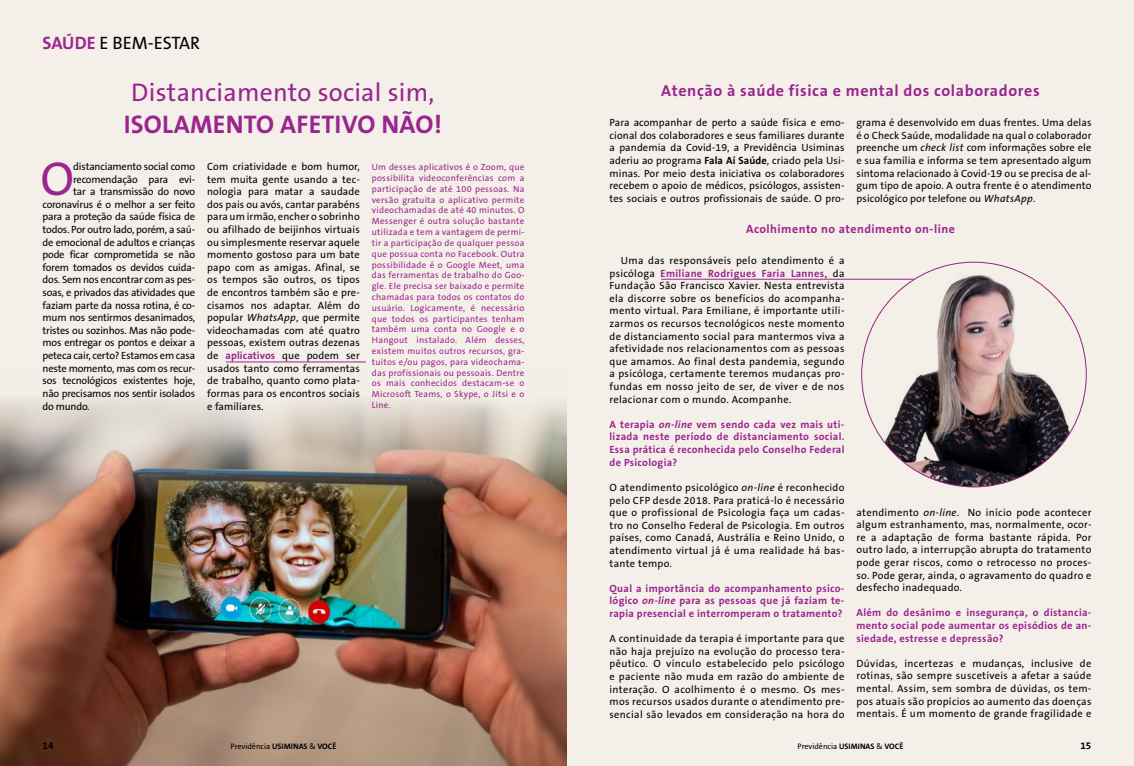
<style>
.page{position:relative;width:1134px;height:766px;background:#fff}
.page>*{position:absolute;margin:0;border:0;box-sizing:border-box;transform-origin:0 0}
.t1{font:47.8px "The Sans B5 Plain";color:#9a258f}
.t2{font:25.6px "The Sans B5 Plain";letter-spacing:.01em;color:#9a258f}
.t3{font:700 25.6px "The Sans B7";letter-spacing:.01em;color:#9a258f}
.t4{font:18px "The Sans B5 Plain";color:#000}
.t5{font:700 16px "The Sans B7";letter-spacing:.04em;color:#9a258f}
.t6{font:700 12px "The Sans B7";letter-spacing:.04em;color:#9a258f}
.t7{font:10.5px/12.6px "The Sans B5 Plain";letter-spacing:-.02em;color:#000;text-align:justify}
.t8{font:700 10.5px/12.6px "The Sans B7";letter-spacing:.03em;color:#9a258f;text-align:justify}
.t9{font:10.5px "The Sans B5 Plain";letter-spacing:.03em;color:#000}
.t10{font:700 10px "The Sans B7";color:#000}
.t11{font:9px/10.8px "The Sans B5 Plain";letter-spacing:.03em;color:#9a258f;text-align:justify}
.t12{font:8px "The Sans B5 Plain";color:#000}
.s1{font-family:"The Sans B7";font-weight:700;color:#9a258f}
.s2{font-style:italic}
.s3{font-family:"The Sans B7";font-weight:700}
.s4{font-family:"The Sans B5 Plain";font-weight:400;color:#000}
</style>
<div class="page">
<div style="left:0;top:0;width:567px;height:765px;background:#f4f0e9"></div>
<img style="left:0;top:398px;width:567px;height:367px">
<hr style="left:226px;top:361px;width:140px;height:1px;background:#9a258f">
<div style="left:567px;top:0;width:567px;height:765px;background:#f4f0e9"></div>
<img style="left:863px;top:268px;width:215px;height:219px">
<hr style="left:661px;top:279px;width:253px;height:1px;background:#9a258f">
<h3 class="t4" style="left:43px;top:34px;width:159px"><span class="s1">SAÚDE</span> E BEM-ESTAR</h3>
<h2 class="t2" style="left:131px;top:79px;width:305px">Distanciamento social sim,</h2>
<h2 class="t3" style="left:124px;top:110px;width:320px">ISOLAMENTO AFETIVO NÃO!</h2>
<h1 class="t1" style="left:41px;top:154px;width:35px">O</h1>
<p class="t7" style="left:73px;top:160px;width:123px">distanciamento social como</p>
<p class="t7" style="left:73px;top:173px;width:123px">recomendação para evi-</p>
<p class="t7" style="left:73px;top:186px;width:123px">tar a transmissão do novo</p>
<p class="t7" style="left:43px;top:198px;width:154px">coronavírus é o melhor a ser feito</p>
<p class="t7" style="left:43px;top:211px;width:154px">para a proteção da saúde física de</p>
<p class="t7" style="left:43px;top:223px;width:154px">todos. Por outro lado, porém, a saú-</p>
<p class="t7" style="left:43px;top:236px;width:154px">de emocional de adultos e crianças</p>
<p class="t7" style="left:43px;top:249px;width:154px">pode ficar comprometida se não</p>
<p class="t7" style="left:43px;top:261px;width:154px">forem tomados os devidos cuida-</p>
<p class="t7" style="left:43px;top:274px;width:154px">dos. Sem nos encontrar com as pes-</p>
<p class="t7" style="left:43px;top:286px;width:154px">soas, e privados das atividades que</p>
<p class="t7" style="left:43px;top:299px;width:154px">faziam parte da nossa rotina, é co-</p>
<p class="t7" style="left:43px;top:312px;width:154px">mum nos sentirmos desanimados,</p>
<p class="t7" style="left:43px;top:324px;width:154px">tristes ou sozinhos. Mas não pode-</p>
<p class="t7" style="left:43px;top:337px;width:154px">mos entregar os pontos e deixar a</p>
<p class="t7" style="left:43px;top:349px;width:154px">peteca cair, certo? Estamos em casa</p>
<p class="t7" style="left:43px;top:362px;width:154px">neste momento, mas com os recur-</p>
<p class="t7" style="left:43px;top:375px;width:154px">sos tecnológicos existentes hoje,</p>
<p class="t7" style="left:43px;top:387px;width:154px">não precisamos nos sentir isolados</p>
<p class="t7" style="left:43px;top:400px;width:49px">do mundo.</p>
<p class="t7" style="left:207px;top:160px;width:154px">Com criatividade e bom humor, tem muita gente usando a tec&shy;nologia para matar a saudade dos pais ou avós, cantar parabéns para um irmão, encher o sobrinho ou afilhado de beijinhos virtuais ou simplesmente reservar aquele momento gostoso para um bate papo com as amigas. Afinal, se os tempos são outros, os tipos de encontros também são e pre&shy;cisamos nos adaptar. Além do popular <span class="s2">WhatsApp</span>, que permite videochamadas com até quatro pessoas, existem outras dezenas de <span class="s1">aplicativos</span> que podem ser usados tanto como ferramentas de trabalho, quanto como plata&shy;formas para os encontros sociais e familiares.</p>
<p class="t11" style="left:372px;top:162px;width:154px">Um desses aplicativos é o Zoom, que possibilita videoconferências com a participação de até 100 pessoas. Na versão gratuita o aplicativo permite videochamadas de até 40 minutos. O Messenger é outra solução bastante utilizada e tem a vantagem de permi&shy;tir a participação de qualquer pessoa que possua conta no Facebook. Outra possibilidade é o Google Meet, uma das ferramentas de trabalho do Goo&shy;gle. Ele precisa ser baixado e permite chamadas para todos os contatos do usuário. Logicamente, é necessário que todos os participantes tenham também uma conta no Google e o Hangout instalado. Além desses, existem muitos outros recursos, gra&shy;tuitos e/ou pagos, para videochama&shy;das profissionais ou pessoais. Dentre os mais conhecidos destacam-se o Microsoft Teams, o Skype, o Jitsi e o Line.</p>
<p class="t10" style="left:43px;top:740px;width:12px">14</p>
<p class="t12" style="left:231px;top:741px;width:107px">Previdência <span class="s3">USIMINAS</span> &amp; <span class="s3">VOCÊ</span></p>
<h3 class="t5" style="left:661px;top:82px;width:380px">Atenção à saúde física e mental dos colaboradores</h3>
<p class="t7" style="left:856px;top:117px;width:236px">grama é desenvolvido em duas frentes. Uma delas é o Check Saúde, modalidade na qual o colaborador preenche um <span class="s2">check list</span> com informações sobre ele e sua família e informa se tem apresentado algum sintoma relacionado à Covid-19 ou se precisa de al&shy;gum tipo de apoio. A outra frente é o atendimento psicológico por telefone ou <span class="s2">WhatsApp</span>.</p>
<p class="t7" style="left:609px;top:117px;width:236px">Para acompanhar de perto a saúde física e emo&shy;cional dos colaboradores e seus familiares durante a pandemia da Covid-19, a Previdência Usiminas aderiu ao programa <span class="s3">Fala Aí Saúde</span>, criado pela Usi&shy;minas. Por meio desta iniciativa os colaboradores recebem o apoio de médicos, psicólogos, assisten&shy;tes sociais e outros profissionais de saúde. O pro-</p>
<p class="t6" style="left:746px;top:222px;width:210px">Acolhimento no atendimento on-line</p>
<p class="t9" style="left:621px;top:255px;width:225px">Uma das responsáveis pelo atendimento é a</p>
<p class="t8" style="left:609px;top:267px;width:236px"><span class="s4">psicóloga</span> Emiliane Rodrigues Faria Lannes<span class="s4">, da</span></p>
<p class="t7" style="left:609px;top:279px;width:236px">Fundação São Francisco Xavier. Nesta entrevista ela discorre sobre os benefícios do acompanha&shy;mento virtual. Para Emiliane, é importante utili&shy;zarmos os recursos tecnológicos neste momento de distanciamento social para mantermos viva a afetividade nos relacionamentos com as pessoas que amamos. Ao final desta pandemia, segundo a psicóloga, certamente teremos mudanças pro&shy;fundas em nosso jeito de ser, de viver e de nos relacionar com o mundo. Acompanhe.</p>
<p class="t8" style="left:609px;top:418px;width:236px">A terapia <span class="s2">on-line</span> vem sendo cada vez mais uti&shy;lizada neste período de distanciamento social.<br>Essa prática é reconhecida pelo Conselho Federal de Psicologia?</p>
<p class="t7" style="left:609px;top:481px;width:236px">O atendimento psicológico <span class="s2">on-line</span> é reconhecido pelo CFP desde 2018. Para praticá-lo é necessário que o profissional de Psicologia faça um cadas&shy;tro no Conselho Federal de Psicologia. Em outros países, como Canadá, Austrália e Reino Unido, o atendimento virtual já é uma realidade há bas&shy;tante tempo.</p>
<p class="t8" style="left:609px;top:582px;width:236px">Qual a importância do acompanhamento psico&shy;lógico <span class="s2">on-line</span> para as pessoas que já faziam te&shy;rapia presencial e interromperam o tratamento?</p>
<p class="t7" style="left:609px;top:632px;width:236px">A continuidade da terapia é importante para que não haja prejuízo na evolução do processo tera&shy;pêutico. O vínculo estabelecido pelo psicólogo e paciente não muda em razão do ambiente de interação. O acolhimento é o mesmo. Os mes&shy;mos recursos usados durante o atendimento pre&shy;sencial são levados em consideração na hora do</p>
<p class="t7" style="left:856px;top:506px;width:236px">atendimento <span class="s2">on-line</span>. No início pode acontecer algum estranhamento, mas, normalmente, ocor&shy;re a adaptação de forma bastante rápida. Por outro lado, a interrupção abrupta do tratamento pode gerar riscos, como o retrocesso no proces&shy;so. Pode gerar, ainda, o agravamento do quadro e desfecho inadequado.</p>
<p class="t8" style="left:856px;top:606px;width:236px">Além do desânimo e insegurança, o distancia&shy;mento social pode aumentar os episódios de an&shy;siedade, estresse e depressão?</p>
<p class="t7" style="left:856px;top:657px;width:236px">Dúvidas, incertezas e mudanças, inclusive de rotinas, são sempre suscetíveis a afetar a saúde mental. Assim, sem sombra de dúvidas, os tem&shy;pos atuais são propícios ao aumento das doenças mentais. É um momento de grande fragilidade e</p>
<p class="t12" style="left:797px;top:741px;width:107px">Previdência <span class="s3">USIMINAS</span> &amp; <span class="s3">VOCÊ</span></p>
<p class="t10" style="left:1080px;top:740px;width:12px">15</p>
</div>
